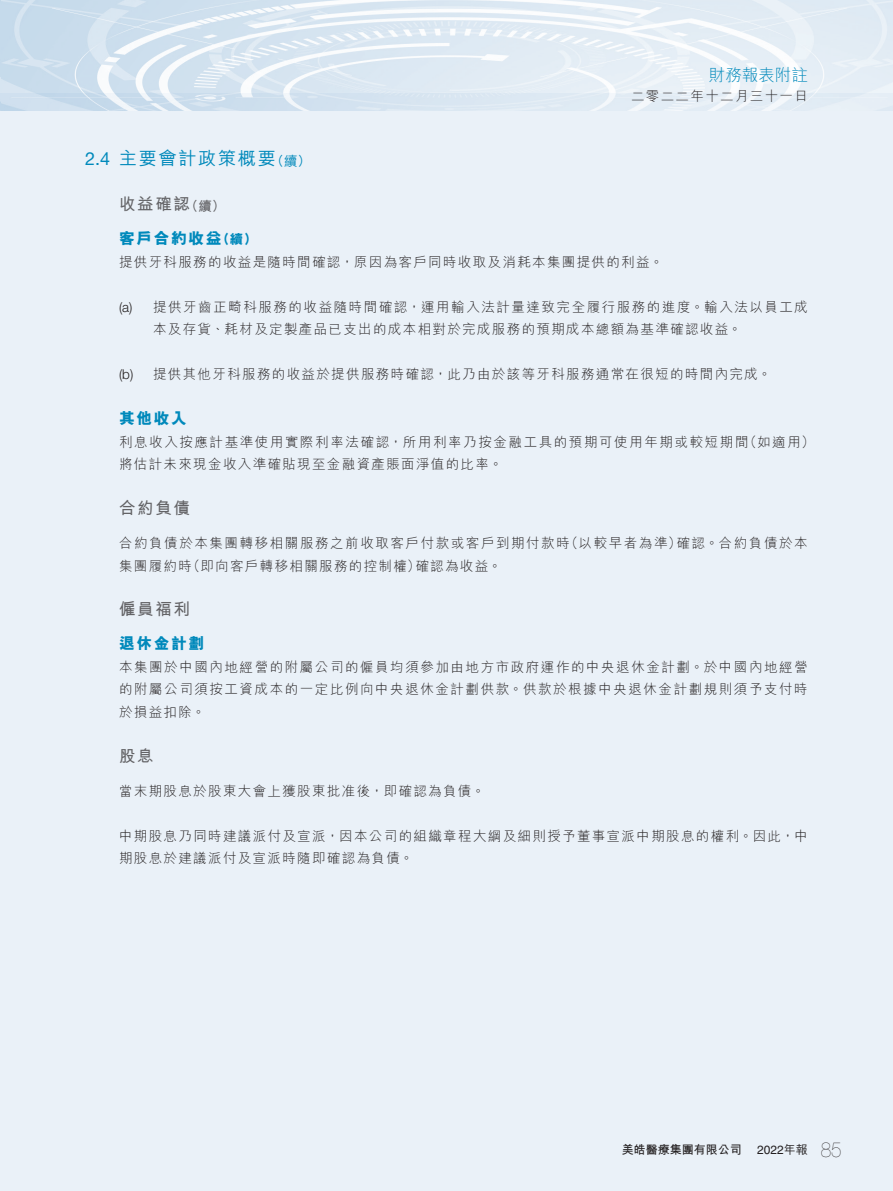
<style>
.page{position:relative;width:893px;height:1191px;background:#fff}
.page>*{position:absolute;margin:0;border:0;box-sizing:border-box;transform-origin:0 0}
.t1{font:500 18px "M Hei HK";letter-spacing:.1em;color:#0089bb}
.t2{font:700 16.5px "M Hei HK";letter-spacing:.1em;color:#636366}
.t3{font:300 16.5px "M Hei HK";color:#0089bb}
.t4{font:800 15.75px "M Hei HK";letter-spacing:.1em;color:#0089bb}
.t5{font:300 13.5px/22.5px "M Hei HK";letter-spacing:.1em;color:#231f20}
.t6{font:300 13.5px/22.5px "M Hei HK";letter-spacing:.12em;color:#231f20}
.t7{font:700 12px "M Hei HK";color:#231f20}
.t8{font:12px "Helvetica LT Std";color:#231f20}
.s1{font-family:"Helvetica Neue LT Std";font-weight:400}
.s2{font-size:13.5px}
.s3{font-family:"Helvetica Neue LT Std"}
.s4{font-family:"M Hei HK";font-weight:500}
.s5{font-family:"Helvetica Neue LT Std";font-weight:200;font-size:21px}
</style>
<div class="page">
<div style="left:0;top:94px;width:893px;height:1097px;background:#eaf1f8"></div>
<img style="left:0;top:0;width:893px;height:111px">
<p class="t3" style="left:709px;top:66px;width:101px">財務報表附註</p>
<p class="t5" style="left:631px;top:85px;width:178px">二零二二年十二月三十一日</p>
<h1 class="t1" style="left:85px;top:145px;width:228px"><span class="s1">2.4</span> 主要會計政策概要<span class="s2">（續）</span></h1>
<p class="t2" style="left:119px;top:192px;width:108px">收益確認<span class="s2">（續）</span></p>
<p class="t4" style="left:119px;top:230px;width:139px">客戶合約收益<span class="s2">（續）</span></p>
<p class="t5" style="left:119px;top:250px;width:546px">提供牙科服務的收益是隨時間確認，原因為客戶同時收取及消耗本集團提供的利益。</p>
<p class="t5" style="left:153px;top:295px;width:656px;text-indent:-34px"><span class="s3">(a)</span> 提供牙齒正畸科服務的收益隨時間確認，運用輸入法計量達致完全履行服務的進度。輸入法以員工成本及存貨、耗材及定製產品已支出的成本相對於完成服務的預期成本總額為基準確認收益。</p>
<p class="t5" style="left:119px;top:363px;width:654px"><span class="s3">(b)</span> 提供其他牙科服務的收益於提供服務時確認，此乃由於該等牙科服務通常在很短的時間內完成。</p>
<p class="t4" style="left:119px;top:410px;width:69px">其他收入</p>
<p class="t6" style="left:119px;top:430px;width:697px">利息收入按應計基準使用實際利率法確認，所用利率乃按金融工具的預期可使用年期或較短期間（如適用）將估計未來現金收入準確貼現至金融資產賬面淨值的比率。</p>
<p class="t2" style="left:119px;top:496px;width:72px">合約負債</p>
<p class="t5" style="left:119px;top:532px;width:690px">合約負債於本集團轉移相關服務之前收取客戶付款或客戶到期付款時（以較早者為準）確認。合約負債於本集團履約時（即向客戶轉移相關服務的控制權）確認為收益。</p>
<p class="t2" style="left:119px;top:597px;width:72px">僱員福利</p>
<p class="t4" style="left:119px;top:635px;width:87px">退休金計劃</p>
<p class="t5" style="left:119px;top:655px;width:690px;text-align:justify">本集團於中國內地經營的附屬公司的僱員均須參加由地方市政府運作的中央退休金計劃。於中國內地經營的附屬公司須按工資成本的一定比例向中央退休金計劃供款。供款於根據中央退休金計劃規則須予支付時於損益扣除。</p>
<p class="t2" style="left:119px;top:743px;width:36px">股息</p>
<p class="t5" style="left:119px;top:779px;width:367px">當末期股息於股東大會上獲股東批准後，即確認為負債。</p>
<p class="t5" style="left:119px;top:824px;width:690px">中期股息乃同時建議派付及宣派，因本公司的組織章程大綱及細則授予董事宣派中期股息的權利。因此，中期股息於建議派付及宣派時隨即確認為負債。</p>
<p class="t7" style="left:622px;top:1141px;width:122px">美皓醫療集團有限公司</p>
<p class="t8" style="left:757px;top:1143px;width:86px">2022<span class="s4">年報</span> <span class="s5">85</span></p>
</div>
